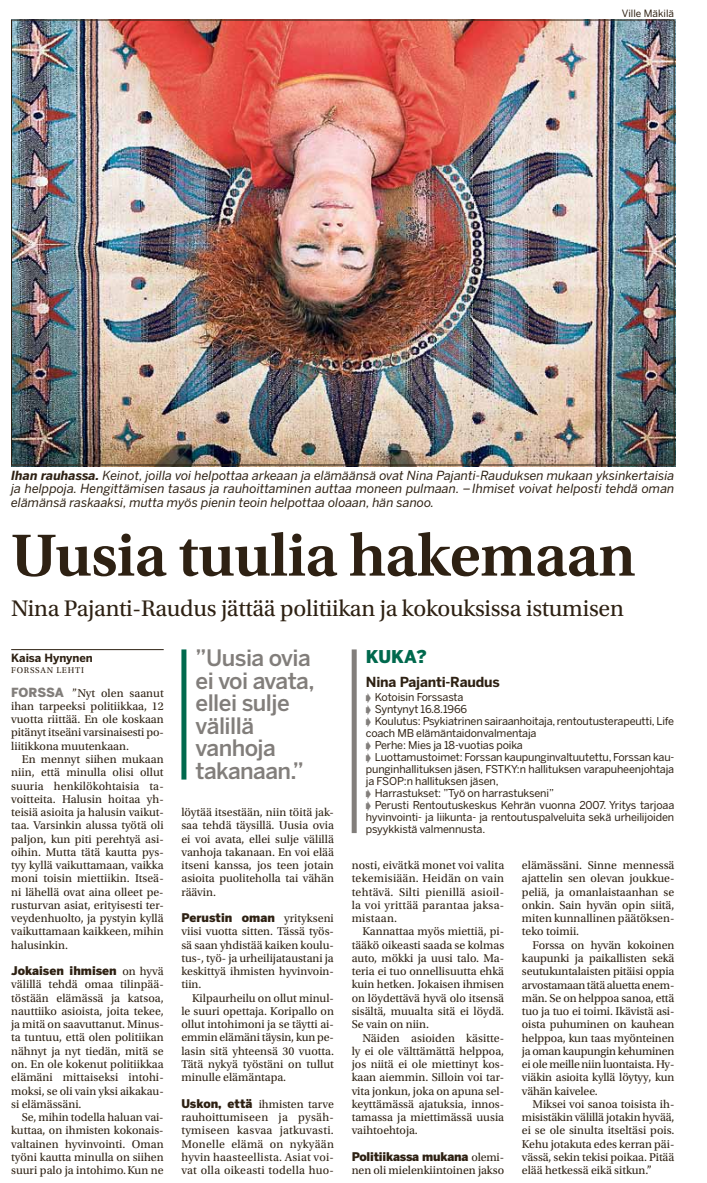
<style>
.page{position:relative;width:707px;height:1183px;background:#fff}
.page>*{position:absolute;margin:0;border:0;box-sizing:border-box;transform-origin:0 0}
.t1{font:600 62.5px "Utopia Std";letter-spacing:-.01em;color:#2e2113}
.t2{font:23.75px "Utopia Std";letter-spacing:-.01em;color:#2e2113}
.t3{font:500 22.5px/22.5px "Benton Sans";letter-spacing:-.025em;color:#827e7b}
.t4{font:900 17.5px "Benton Sans";color:#00694d}
.t5{font:700 13.75px "Benton Sans";letter-spacing:-.015em;color:#2e2113}
.t6{font:italic 12.5px/13.8px "Benton Sans";color:#2e2113;text-align:justify}
.t7{font:11.88px/13.2px "Utopia Std";color:#2e2113;text-align:justify}
.t8{font:900 11.88px "Benton Sans";letter-spacing:-.005em;color:#2e2113}
.t9{font:700 11.25px "Benton Sans";color:#2e2113}
.t10{font:10.75px/12px "Benton Sans";letter-spacing:-.01em;color:#2e2113;text-align:justify}
.t11{font:10px "Benton Sans";color:#2e2113}
.t12{font:8.75px "Utopia Std";letter-spacing:.085em;color:#2e2113}
.s1{font-weight:700}
.s2{font-family:"Benton Sans";font-weight:900;font-size:12.5px;color:#827e7b}
.s3{font-family:"Utopia Std";font-weight:400}
.s4{font-family:"Universal Std Newswith Comm Pi";color:#827e7b}
.s5{font-family:"Benton Sans";font-weight:900}
</style>
<div class="page">
<img style="left:11px;top:22px;width:663px;height:444px">
<hr style="left:11px;top:649px;width:153px;height:1px;background:#2e2113">
<div style="left:351px;top:649px;width:5px;height:184px;background:#827e7b"></div>
<div style="left:181px;top:649px;width:5px;height:130px;background:#00694d"></div>
<p class="t11" style="left:621px;top:7px;width:54px">Ville Mäkilä</p>
<p class="t6" style="left:11px;top:468px;width:664px"><span class="s1">Ihan rauhassa.</span> Keinot, joilla voi helpottaa arkeaan ja elämäänsä ovat Nina Pajanti-Rauduksen mukaan yksinkertaisia ja helppoja. Hengittämisen tasaus ja rauhoittaminen auttaa moneen pulmaan. –Ihmiset voivat helposti tehdä oman elämänsä raskaaksi, mutta myös pienin teoin helpottaa oloaan, hän sanoo.</p>
<h1 class="t1" style="left:11px;top:520px;width:625px">Uusia tuulia hakemaan</h1>
<h2 class="t2" style="left:11px;top:595px;width:614px">Nina Pajanti-Raudus jättää politiikan ja kokouksissa istumisen</h2>
<p class="t9" style="left:11px;top:651px;width:83px">Kaisa Hynynen</p>
<p class="t12" style="left:11px;top:665px;width:74px">FORSSAN LEHTI</p>
<p class="t7" style="left:11px;top:686px;width:154px"><span class="s2">FORSSA</span> ”Nyt olen saanut ihan tarpeeksi politiikkaa, 12 vuotta riittää. En ole koskaan pitänyt itseäni varsinaisesti po&shy;liitikkona muutenkaan.</p>
<p class="t7" style="left:11px;top:752px;width:154px;text-indent:11px">En mennyt siihen mukaan niin, että minulla olisi ollut suuria henkilökohtaisia ta&shy;voitteita. Halusin hoitaa yh&shy;teisiä asioita ja halusin vaikut&shy;taa. Varsinkin alussa työtä oli paljon, kun piti perehtyä asi&shy;oihin. Mutta tätä kautta pys&shy;tyy kyllä vaikuttamaan, vaikka moni toisin miettiikin. Itseä&shy;ni lähellä ovat aina olleet pe&shy;rusturvan asiat, erityisesti ter&shy;veydenhuolto, ja pystyin kyllä vaikuttamaan kaikkeen, mihin halusinkin.</p>
<p class="t8" style="left:11px;top:963px;width:154px">Jokaisen ihmisen <span class="s3">on hyvä</span></p>
<p class="t7" style="left:11px;top:977px;width:154px">välillä tehdä omaa tilinpää&shy;töstään elämässä ja katsoa, nauttiiko asioista, joita tekee, ja mitä on saavuttanut. Minus&shy;ta tuntuu, että olen politiikan nähnyt ja nyt tiedän, mitä se on. En ole kokenut politiikkaa elämäni mittaiseksi intohi&shy;moksi, se oli vain yksi aikakau&shy;si elämässäni.</p>
<p class="t7" style="left:11px;top:1110px;width:154px;text-indent:11px">Se, mihin todella haluan vai&shy;kuttaa, on ihmisten kokonais&shy;valtainen hyvinvointi. Oman työni kautta minulla on siihen suuri palo ja intohimo.Kun ne</p>
<h3 class="t4" style="left:366px;top:646px;width:62px">KUKA?</h3>
<p class="t5" style="left:366px;top:674px;width:135px">Nina Pajanti-Raudus</p>
<p class="t10" style="left:366px;top:691px;width:99px"><span class="s4">→</span> Kotoisin Forssasta</p>
<p class="t10" style="left:366px;top:703px;width:103px"><span class="s4">→</span> Syntynyt 16.8.1966</p>
<p class="t10" style="left:366px;top:715px;width:309px"><span class="s4">→</span> Koulutus: Psykiatrinen sairaanhoitaja, rentoutusterapeutti, Life coach MB elämäntaidonvalmentaja</p>
<p class="t10" style="left:366px;top:739px;width:158px"><span class="s4">→</span> Perhe: Mies ja 18-vuotias poika</p>
<p class="t10" style="left:366px;top:751px;width:310px"><span class="s4">→</span> Luottamustoimet: Forssan kaupunginvaltuutettu, Forssan kau&shy;punginhallituksen jäsen, FSTKY:n hallituksen varapuheenjohtaja ja FSOP:n hallituksen jäsen,</p>
<p class="t10" style="left:366px;top:787px;width:189px"><span class="s4">→</span> Harrastukset: ”Työ on harrastukseni”</p>
<p class="t10" style="left:366px;top:799px;width:310px"><span class="s4">→</span> Perusti Rentoutuskeskus Kehrän vuonna 2007. Yritys tarjoaa hyvinvointi- ja liikunta- ja rentoutuspalveluita sekä urheilijoiden psyykkistä valmennusta.</p>
<h3 class="t3" style="left:195px;top:647px;width:120px">”Uusia ovia ei voi avata, ellei sulje välillä vanhoja takanaan.”</h3>
<p class="t7" style="left:181px;top:805px;width:154px">löytää itsestään, niin töitä jak&shy;saa tehdä täysillä. Uusia ovia ei voi avata, ellei sulje välillä vanhoja takanaan. En voi elää itseni kanssa, jos teen jotain asioita puoliteholla tai vähän räävin.</p>
<p class="t8" style="left:181px;top:910px;width:154px">Perustin oman <span class="s3">yritykseni</span></p>
<p class="t7" style="left:181px;top:924px;width:154px">viisi vuotta sitten. Tässä työs&shy;sä saan yhdistää kaiken koulu&shy;tus-, työ- ja urheilijataustani ja keskittyä ihmisten hyvinvoin&shy;tiin.</p>
<p class="t7" style="left:181px;top:991px;width:154px;text-indent:11px">Kilpaurheilu on ollut minul&shy;le suuri opettaja. Koripallo on ollut intohimoni ja se täytti ai&shy;emmin elämäni täysin, kun pe&shy;lasin sitä yhteensä 30 vuotta.<br>Tätä nykyä työstäni on tullut minulle elämäntapa.</p>
<p class="t7" style="left:181px;top:1097px;width:154px"><span class="s5">Uskon, että</span> ihmisten tarve rauhoittumiseen ja pysäh&shy;tymiseen kasvaa jatkuvasti.<br>Monelle elämä on nykyään hyvin haasteellista. Asiat voi&shy;vat olla oikeasti todella huo-</p>
<p class="t7" style="left:351px;top:858px;width:154px">nosti, eivätkä monet voi valita tekemisiään. Heidän on vain tehtävä. Silti pienillä asioil&shy;la voi yrittää parantaa jaksa&shy;mistaan.</p>
<p class="t7" style="left:351px;top:925px;width:154px;text-indent:11px">Kannattaa myös miettiä, pi&shy;tääkö oikeasti saada se kolmas auto, mökki ja uusi talo. Ma&shy;teria ei tuo onnellisuutta ehkä kuin hetken. Jokaisen ihmisen on löydettävä hyvä olo itsensä sisältä, muualta sitä ei löydä.<br>Se vain on niin.</p>
<p class="t7" style="left:351px;top:1031px;width:154px;text-indent:11px">Näiden asioiden käsitte&shy;ly ei ole välttämättä helppoa, jos niitä ei ole miettinyt kos&shy;kaan aiemmin. Silloin voi tar&shy;vita jonkun, joka on apuna sel&shy;keyttämässä ajatuksia, innos&shy;tamassa ja miettimässä uusia vaihtoehtoja.</p>
<p class="t8" style="left:351px;top:1149px;width:154px">Politiikassa mukana <span class="s3">olemi-</span></p>
<p class="t7" style="left:351px;top:1163px;width:154px">nen oli mielenkiintoinen jakso</p>
<p class="t7" style="left:521px;top:858px;width:154px">elämässäni. Sinne mennessä ajattelin sen olevan joukkue&shy;peliä, ja omanlaistaanhan se onkin. Sain hyvän opin siitä, miten kunnallinen päätöksen&shy;teko toimii.</p>
<p class="t7" style="left:521px;top:938px;width:154px;text-indent:11px">Forssa on hyvän kokoinen kaupunki ja paikallisten sekä seutukuntalaisten pitäisi oppia arvostamaan tätä aluetta enem&shy;män. Se on helppoa sanoa, että tuo ja tuo ei toimi. Ikävistä asi&shy;oista puhuminen on kauhean helppoa, kun taas myönteinen ja oman kaupungin kehuminen ei ole meille niin luontaista. Hy&shy;viäkin asioita kyllä löytyy, kun vähän kaivelee.</p>
<p class="t7" style="left:521px;top:1097px;width:154px;text-indent:11px">Miksei voi sanoa toisista ih&shy;misistäkin välillä jotakin hyvää, ei se ole sinulta itseltäsi pois.<br>Kehu jotakuta edes kerran päi&shy;vässä, sekin tekisi poikaa. Pitää elää hetkessä eikä sitkun.”</p>
</div>
